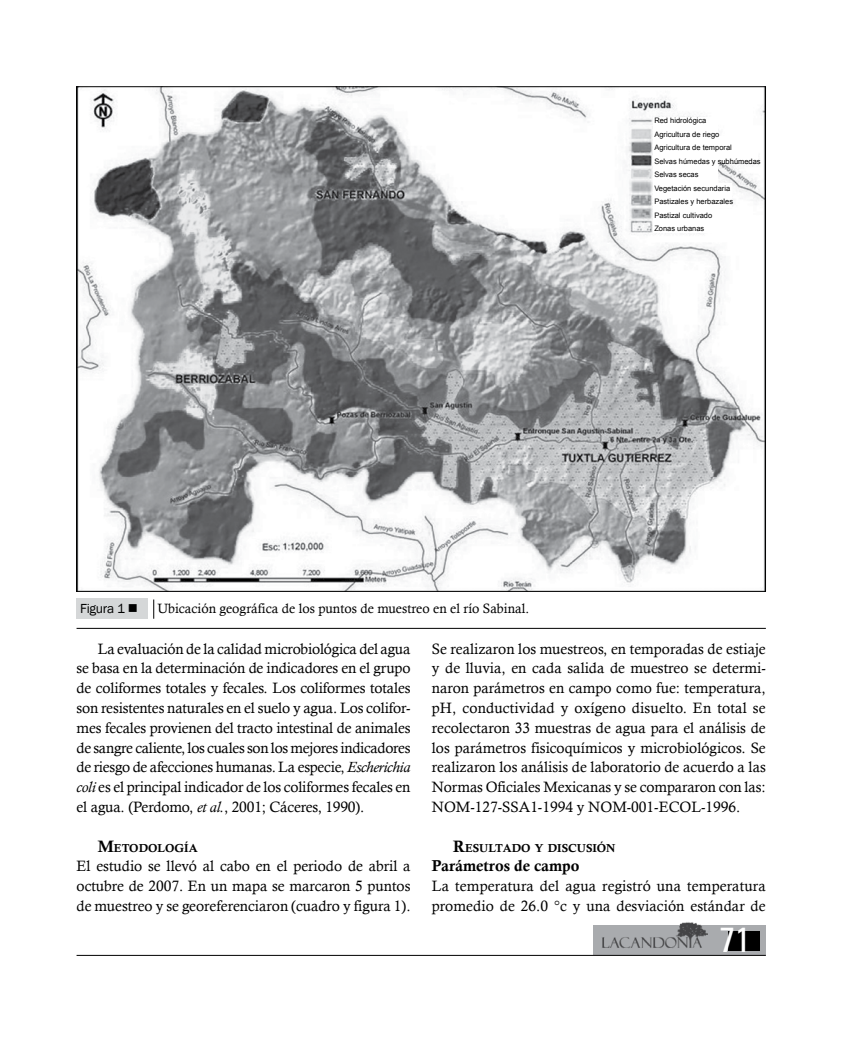
<style>
.page{position:relative;width:851px;height:1063px;background:#fff}
.page>*{position:absolute;margin:0;border:0;box-sizing:border-box;transform-origin:0 0}
.t1{font:condensed 34.5px "Univers";color:#fff}
.t2{font:15.75px "Calis MT Bol";color:#000}
.t3{font:15px/19.8px "Calisto";color:#000;text-align:justify}
.t4{font:13.5px "Calisto";color:#000}
.t5{font:13.5px "Franklin Gothic";letter-spacing:-.02em;color:#000}
.t6{font:11.55px "Calis MT Bol";color:#000}
.t7{font:7.5px/13.5px "Arial";color:#000}
.s1{font-style:italic}
.s2{font-size:16.5px}
</style>
<div class="page">
<div style="left:592px;top:925px;width:173px;height:30px;background:#a9abae"></div>
<div style="left:728px;top:931px;width:31px;height:19px;background:#000"></div>
<hr style="left:76px;top:955px;width:689px;height:1px;background:#000">
<img style="left:602px;top:922px;width:105px;height:26px">
<img style="left:78px;top:88px;width:685px;height:502px">
<div style="left:76px;top:598px;width:72px;height:21px;background:#d5d7d8"></div>
<svg style="left:153px;top:599px;width:1px;height:20px"></svg>
<hr style="left:76px;top:628px;width:689px;height:1px;background:#000">
<div style="left:653px;top:117px;width:64px;height:115px;background:#fff"></div>
<div style="left:706px;top:136px;width:52px;height:27px;background:#fff"></div>
<div style="left:711px;top:183px;width:20px;height:25px;background:#fff"></div>
<p class="t7" style="left:654px;top:114px;width:108px">Red hidrológica<br>Agricultura de riego<br>Agricultura de temporal<br>Selvas húmedas y subhúmedas<br>Selvas secas<br>Vegetación secundaria<br>Pastizales y herbazales<br>Pastizal cultivado<br>Zonas urbanas</p>
<p class="t5" style="left:80px;top:600px;width:59px">Figura 1 ■</p>
<p class="t4" style="left:157px;top:601px;width:373px">Ubicación geográfica de los puntos de muestreo en el río Sabinal.</p>
<p class="t3" style="left:77px;top:638px;width:335px;text-indent:21px">La evaluación de la calidad microbiológica del agua se basa en la determinación de indicadores en el grupo de coliformes totales y fecales. Los coliformes totales son resistentes naturales en el suelo y agua. Los colifor&shy;mes fecales provienen del tracto intestinal de animales de sangre caliente, los cuales son los mejores indicadores de riesgo de afecciones humanas. La especie, <span class="s1">Escherichia coli</span> es el principal indicador de los coliformes fecales en el agua. (Perdomo, <span class="s1">et al.</span>, 2001; Cáceres, 1990).</p>
<p class="t6" style="left:98px;top:841px;width:101px"><span class="s2">M</span>ETODOLOGÍA</p>
<p class="t3" style="left:76px;top:856px;width:335px">El estudio se llevó al cabo en el periodo de abril a octubre de 2007. En un mapa se marcaron 5 puntos de muestreo y se georeferenciaron (cuadro y figura 1).</p>
<p class="t3" style="left:432px;top:638px;width:335px">Se realizaron los muestreos, en temporadas de estiaje y de lluvia, en cada salida de muestreo se determi&shy;naron parámetros en campo como fue: temperatura, pH, conductividad y oxígeno disuelto. En total se recolectaron 33 muestras de agua para el análisis de los parámetros fisicoquímicos y microbiológicos. Se realizaron los análisis de laboratorio de acuerdo a las Normas Oficiales Mexicanas y se compararon con las:<br>NOM-127-SSA1-1994 y NOM-001-ECOL-1996.</p>
<p class="t6" style="left:453px;top:841px;width:164px"><span class="s2">R</span>ESULTADO Y DISCUSIÓN</p>
<p class="t2" style="left:432px;top:857px;width:149px">Parámetros de campo</p>
<p class="t3" style="left:432px;top:876px;width:335px">La temperatura del agua registró una temperatura promedio de 26.0 °c y una desviación estándar de</p>
<h1 class="t1" style="left:720px;top:917px;width:32px">71</h1>
</div>
